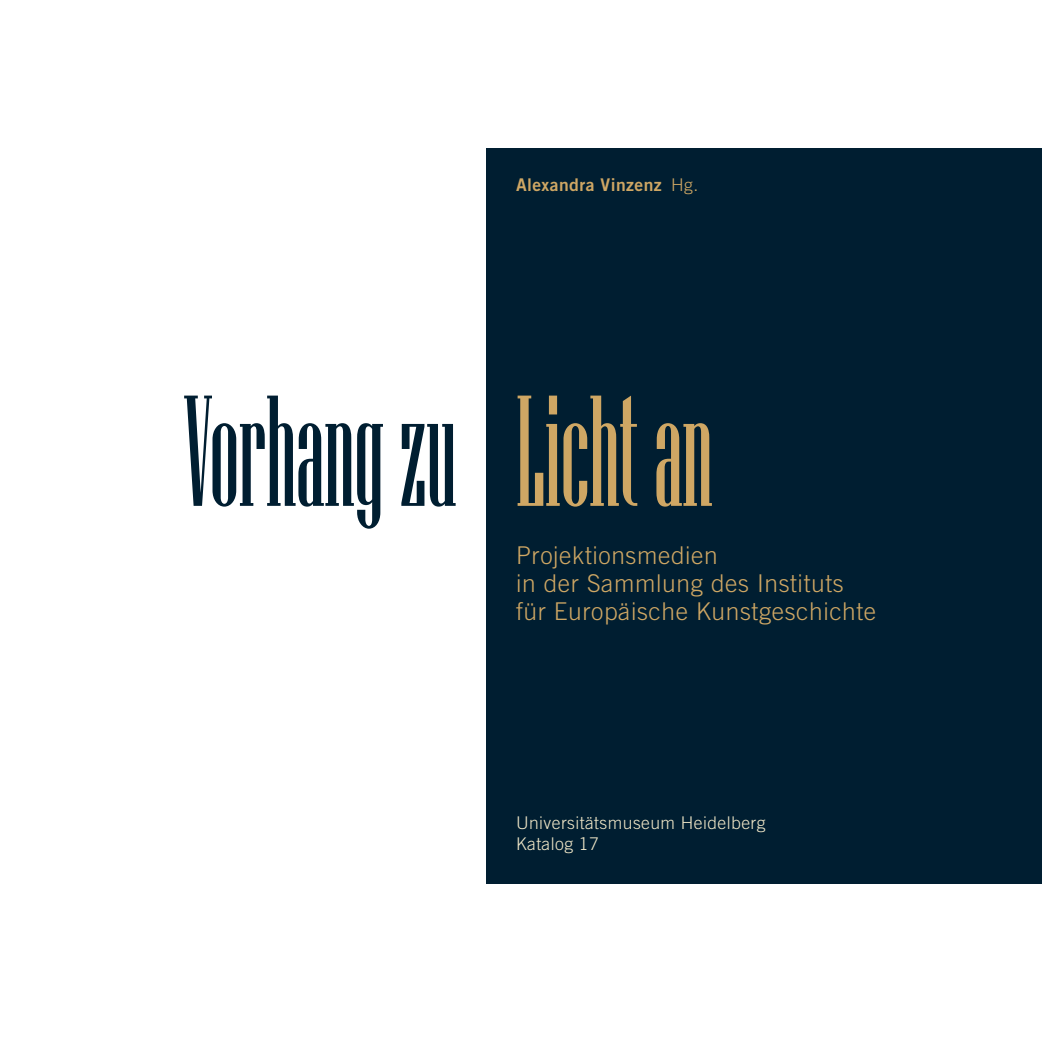
<style>
.page{position:relative;width:1042px;height:1042px;background:#fff}
.page>*{position:absolute;margin:0;border:0;box-sizing:border-box;transform-origin:0 0}
.t1{font:157.5px "Niagara";color:#001e31;scale:.67 1}
.t2{font:300 24.5px/28px "Trade Gothic LT Std";letter-spacing:.025em;color:#cfa764}
.t3{font:300 17.5px/21px "Trade Gothic LT Std";letter-spacing:.025em;color:#efe6c7}
.t4{font:17.5px "Trade Gothic LT Std Bd 2";letter-spacing:.025em;color:#cfa764}
.s1{font-family:"Trade Gothic LT Std";font-weight:300}
.s2{color:#cfa764}
</style>
<div class="page">
<div style="left:486px;top:149px;width:556px;height:735px;background:#001e31"></div>
<p class="t4" style="left:516px;top:174px;width:184px">Alexandra Vinzenz <span class="s1">Hg.</span></p>
<h1 class="t1" style="left:184px;top:368px;width:791px">Vorhang zu <span class="s2">Licht an</span></h1>
<p class="t2" style="left:516px;top:540px;width:362px">Projektionsmedien<br>in der Sammlung des Instituts für Europäische Kunstgeschichte</p>
<p class="t3" style="left:516px;top:812px;width:251px">Universitätsmuseum Heidelberg<br>Katalog 17</p>
</div>
